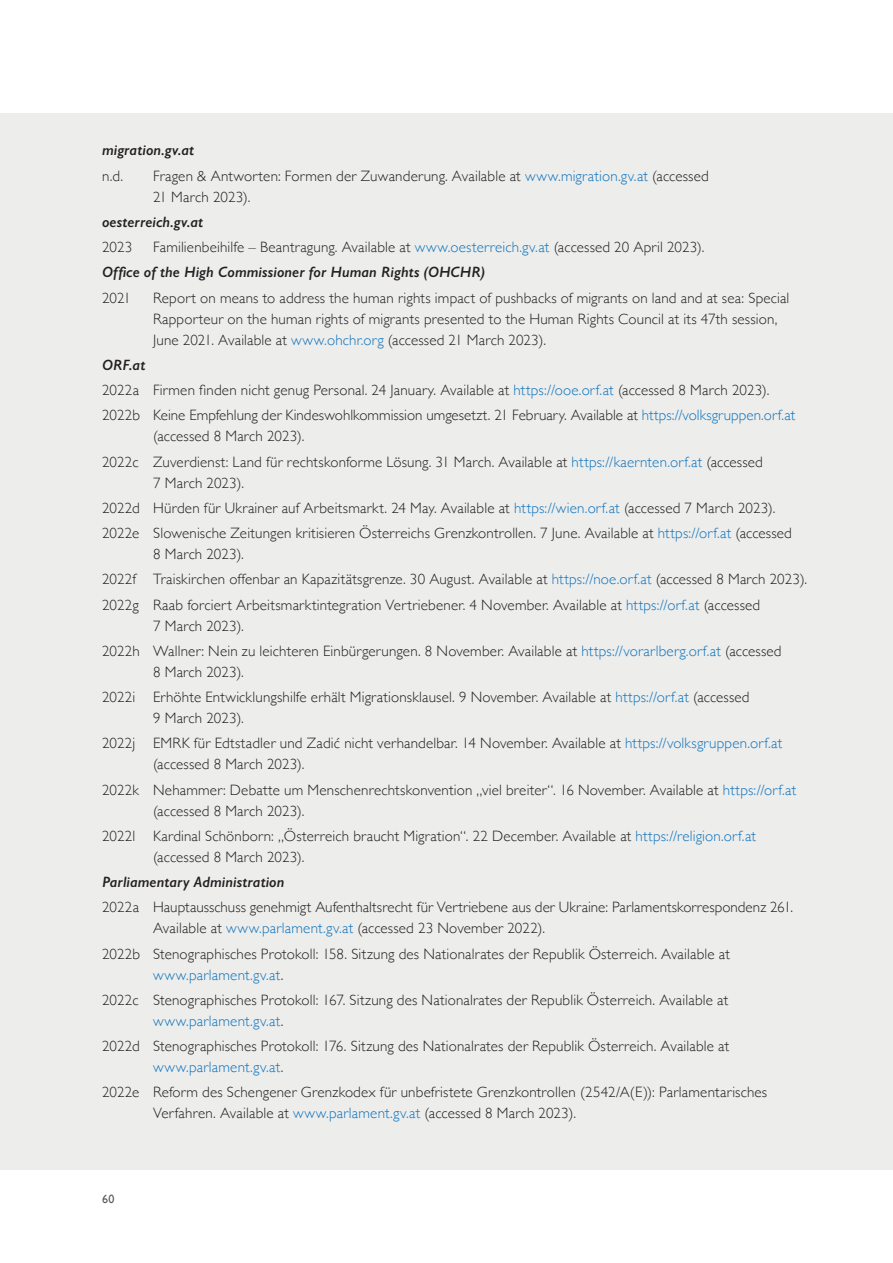
<style>
.page{position:relative;width:893px;height:1263px;background:#fff}
.page>*{position:absolute;margin:0;border:0;box-sizing:border-box;transform-origin:0 0}
.t1{font:300 15px/25.2px "Gill Sans";letter-spacing:.01em;color:#231f20}
.t2{font:italic 600 15px "Gill Sans";letter-spacing:.005em;color:#231f20}
.t3{font:12px "Gill Sans";color:#57585a}
.s1{color:#1074bc}
.s2{font-weight:600;font-style:italic}
</style>
<div class="page">
<div style="left:0;top:113px;width:893px;height:1056px;background:#ededec"></div>
<p class="t2" style="left:102px;top:141px;width:94px">migration.gv.at</p>
<p class="t1" style="left:102px;top:162px;width:23px">n.d.</p>
<p class="t1" style="left:153px;top:165px;width:557px;line-height:21px">Fragen &amp; Antworten: Formen der Zuwanderung. Available at <span class="s1">www.migration.gv.at</span> (accessed<br>21 March 2023).</p>
<p class="t2" style="left:102px;top:213px;width:103px">oesterreich.gv.at</p>
<p class="t1" style="left:102px;top:234px;width:32px">2023</p>
<p class="t1" style="left:102px;top:234px;width:604px;text-indent:51px">Familienbeihilfe – Beantragung. Available at <span class="s1">www.oesterreich.gv.at</span> (accessed 20 April 2023).<br><span class="s2">Office of the High Commissioner for Human Rights (OHCHR)</span></p>
<p class="t1" style="left:102px;top:284px;width:31px">2021</p>
<p class="t1" style="left:153px;top:287px;width:638px;line-height:21px">Report on means to address the human rights impact of pushbacks of migrants on land and at sea: Special<br>Rapporteur on the human rights of migrants presented to the Human Rights Council at its 47th session,<br>June 2021. Available at <span class="s1">www.ohchr.org</span> (accessed 21 March 2023).</p>
<p class="t1" style="left:102px;top:352px;width:695px"><span class="s2">ORF.at<br></span>2022a Firmen finden nicht genug Personal. 24 January. Available at <span class="s1">https://ooe.orf.at</span> (accessed 8 March 2023).<br>2022b Keine Empfehlung der Kindeswohlkommission umgesetzt. 21 February. Available at <span class="s1">https://volksgruppen.orf.at</span></p>
<p class="t1" style="left:102px;top:423px;width:662px;text-indent:51px">(accessed 8 March 2023).<br>2022c Zuverdienst: Land für rechtskonforme Lösung. 31 March. Available at <span class="s1">https://kaernten.orf.at</span> (accessed</p>
<p class="t1" style="left:102px;top:469px;width:691px;text-indent:51px">7 March 2023).<br>2022d Hürden für Ukrainer auf Arbeitsmarkt. 24 May. Available at <span class="s1">https://wien.orf.at</span> (accessed 7 March 2023).<br>2022e Slowenische Zeitungen kritisieren Österreichs Grenzkontrollen. 7 June. Available at <span class="s1">https://orf.at</span> (accessed</p>
<p class="t1" style="left:102px;top:541px;width:707px;text-indent:51px">8 March 2023).<br>2022f Traiskirchen offenbar an Kapazitätsgrenze. 30 August. Available at <span class="s1">https://noe.orf.at</span> (accessed 8 March 2023).<br>2022g Raab forciert Arbeitsmarktintegration Vertriebener. 4 November. Available at <span class="s1">https://orf.at</span> (accessed</p>
<p class="t1" style="left:102px;top:612px;width:681px;text-indent:51px">7 March 2023).<br>2022h Wallner: Nein zu leichteren Einbürgerungen. 8 November. Available at <span class="s1">https://vorarlberg.orf.at</span> (accessed</p>
<p class="t1" style="left:102px;top:659px;width:649px;text-indent:51px">8 March 2023).<br>2022i Erhöhte Entwicklungshilfe erhält Migrationsklausel. 9 November. Available at <span class="s1">https://orf.at</span> (accessed</p>
<p class="t1" style="left:102px;top:705px;width:682px;text-indent:51px">9 March 2023).<br>2022j EMRK für Edtstadler und Zadić nicht verhandelbar. 14 November. Available at <span class="s1">https://volksgruppen.orf.at</span></p>
<p class="t1" style="left:102px;top:751px;width:696px;text-indent:51px">(accessed 8 March 2023).<br>2022k Nehammer: Debatte um Menschenrechtskonvention „viel breiter“. 16 November. Available at <span class="s1">https://orf.at</span></p>
<p class="t1" style="left:102px;top:797px;width:656px;text-indent:51px">(accessed 8 March 2023).<br>2022l Kardinal Schönborn: „Österreich braucht Migration“. 22 December. Available at <span class="s1">https://religion.orf.at</span></p>
<p class="t1" style="left:153px;top:844px;width:153px">(accessed 8 March 2023).</p>
<p class="t2" style="left:102px;top:873px;width:184px">Parliamentary Administration</p>
<p class="t1" style="left:153px;top:896px;width:642px;line-height:21px;text-indent:-51px">2022a Hauptausschuss genehmigt Aufenthaltsrecht für Vertriebene aus der Ukraine: Parlamentskorrespondenz 261.<br>Available at <span class="s1">www.parlament.gv.at</span> (accessed 23 November 2022).</p>
<p class="t1" style="left:153px;top:942px;width:578px;line-height:21px;text-indent:-51px">2022b Stenographisches Protokoll: 158. Sitzung des Nationalrates der Republik Österreich. Available at <span class="s1">www.parlament.gv.at</span>.</p>
<p class="t1" style="left:153px;top:989px;width:577px;line-height:21px;text-indent:-51px">2022c Stenographisches Protokoll: 167. Sitzung des Nationalrates der Republik Österreich. Available at <span class="s1">www.parlament.gv.at</span>.</p>
<p class="t1" style="left:153px;top:1035px;width:578px;line-height:21px;text-indent:-51px">2022d Stenographisches Protokoll: 176. Sitzung des Nationalrates der Republik Österreich. Available at <span class="s1">www.parlament.gv.at</span>.</p>
<p class="t1" style="left:153px;top:1081px;width:616px;line-height:21px;text-indent:-51px">2022e Reform des Schengener Grenzkodex für unbefristete Grenzkontrollen (2542/A(E)): Parlamentarisches<br>Verfahren. Available at <span class="s1">www.parlament.gv.at</span> (accessed 8 March 2023).</p>
<p class="t3" style="left:102px;top:1192px;width:14px">60</p>
</div>
